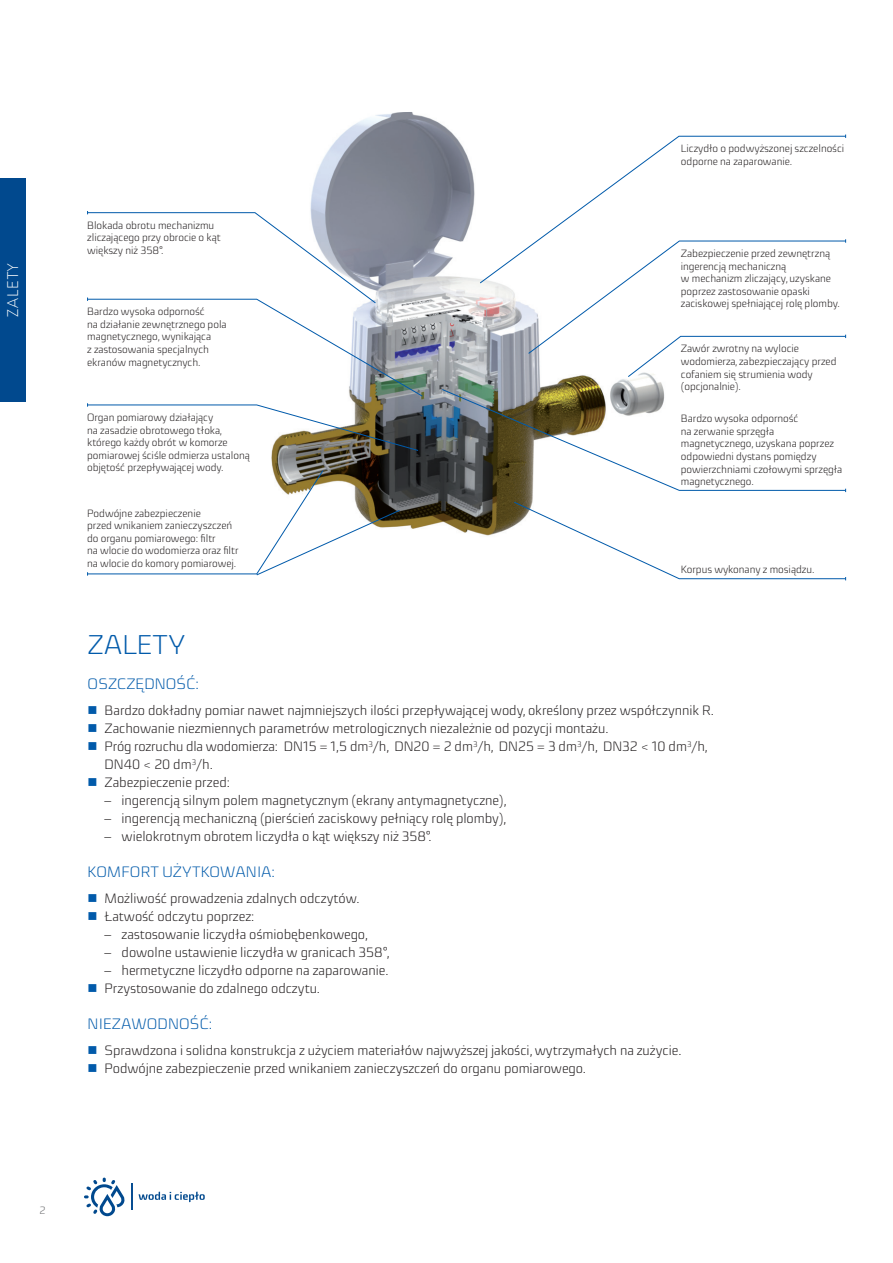
<style>
.page{position:relative;width:893px;height:1263px;background:#fff}
.page>*{position:absolute;margin:0;border:0;box-sizing:border-box;transform-origin:0 0}
._01_Nagłówek{font:300 27px "Sica";color:#015aaa}
._03_Śródtytuł{font:300 15px "Sica";letter-spacing:.01em;color:#015aaa}
.Boczna_pagina{font:15px "Gothic 720 Lt EU";letter-spacing:.075em;color:#fff}
.t1{font:300 13.5px/18px "Sica";color:#231f20}
.t2{font:300 10.5px/12.6px "Sica";color:#231f20}
.t3{font:300 10.5px "Sica";color:#6c6d70}
.s1{font-family:"Gothic 720 Lt EU";font-weight:400}
</style>
<div class="page">
<div style="left:0;top:179px;width:26px;height:223px;background:#01498e"></div>
<svg style="left:84px;top:1177px;width:41px;height:39px"></svg>
<hr style="left:131px;top:1183px;width:2px;height:27px;background:#084d92">
<svg style="left:139px;top:1191px;width:66px;height:11px"></svg>
<img style="left:271px;top:112px;width:392px;height:424px">
<svg style="left:479px;top:135px;width:366px;height:149px"></svg>
<svg style="left:87px;top:403px;width:332px;height:48px"></svg>
<svg style="left:87px;top:211px;width:336px;height:186px"></svg>
<svg style="left:513px;top:501px;width:333px;height:79px"></svg>
<svg style="left:441px;top:388px;width:405px;height:104px"></svg>
<svg style="left:528px;top:239px;width:318px;height:139px"></svg>
<svg style="left:87px;top:470px;width:314px;height:106px"></svg>
<p class="Boczna_pagina" style="left:4px;top:317px;width:56px;rotate:-90deg">ZALETY</p>
<p class="t2" style="left:87px;top:219px;width:135px">Blokada obrotu mechanizmu zliczającego przy obrocie o kąt większy niż 358°.</p>
<p class="t2" style="left:87px;top:305px;width:141px">Bardzo wysoka odporność<br>na działanie zewnętrznego pola magnetycznego, wynikająca<br>z zastosowania specjalnych ekranów magnetycznych.</p>
<p class="t2" style="left:87px;top:411px;width:142px">Organ pomiarowy działający<br>na zasadzie obrotowego tłoka, którego każdy obrót w komorze</p>
<p class="t2" style="left:87px;top:449px;width:164px">pomiarowej ściśle odmierza ustaloną objętość przepływającej wody.</p>
<p class="t2" style="left:87px;top:506px;width:153px">Podwójne zabezpieczenie<br>przed wnikaniem zanieczyszczeń do organu pomiarowego: filtr<br>na wlocie do wodomierza oraz filtr na wlocie do komory pomiarowej.</p>
<p class="t2" style="left:681px;top:142px;width:165px">Liczydło o podwyższonej szczelności odporne na zaparowanie.</p>
<p class="t2" style="left:681px;top:247px;width:161px">Zabezpieczenie przed zewnętrzną ingerencją mechaniczną<br>w mechanizm zliczający, uzyskane poprzez zastosowanie opaski zaciskowej spełniającej rolę plomby.</p>
<p class="t2" style="left:681px;top:342px;width:157px">Zawór zwrotny na wylocie wodomierza, zabezpieczający przed cofaniem się strumienia wody (opcjonalnie).</p>
<p class="t2" style="left:681px;top:412px;width:163px">Bardzo wysoka odporność<br>na zerwanie sprzęgła magnetycznego, uzyskana poprzez odpowiedni dystans pomiędzy powierzchniami czołowymi sprzęgła magnetycznego.</p>
<p class="t2" style="left:681px;top:563px;width:135px">Korpus wykonany z mosiądzu.</p>
<p class="_01_Nagłówek" style="left:88px;top:625px;width:100px">ZALETY</p>
<p class="_03_Śródtytuł" style="left:88px;top:673px;width:113px">OSZCZĘDNOŚĆ:</p>
<p class="t1" style="left:105px;top:701px;width:611px">Bardzo dokładny pomiar nawet najmniejszych ilości przepływającej wody, określony przez współczynnik R.</p>
<p class="t1" style="left:105px;top:719px;width:505px">Zachowanie niezmiennych parametrów metrologicznych niezależnie od pozycji montażu.</p>
<p class="t1" style="left:105px;top:737px;width:605px">Próg rozruchu dla wodomierza: DN15 = 1,5 dm<sup>3</sup>/h, DN20 = 2 dm<sup>3</sup>/h, DN25 = 3 dm<sup>3</sup>/h, DN32 &lt; 10 dm<sup>3</sup>/h,<br>DN40 &lt; 20 dm<sup>3</sup>/h.</p>
<p class="t1" style="left:105px;top:773px;width:127px">Zabezpieczenie przed:</p>
<p class="t1" style="left:105px;top:791px;width:404px"><span class="s1">–</span> ingerencją silnym polem magnetycznym (ekrany antymagnetyczne),</p>
<p class="t1" style="left:105px;top:809px;width:403px"><span class="s1">–</span> ingerencją mechaniczną (pierścień zaciskowy pełniący rolę plomby),</p>
<p class="t1" style="left:105px;top:827px;width:329px"><span class="s1">–</span> wielokrotnym obrotem liczydła o kąt większy niż 358°.</p>
<p class="_03_Śródtytuł" style="left:88px;top:861px;width:189px">KOMFORT UŻYTKOWANIA:</p>
<p class="t1" style="left:105px;top:889px;width:257px">Możliwość prowadzenia zdalnych odczytów.</p>
<p class="t1" style="left:105px;top:907px;width:151px">Łatwość odczytu poprzez:</p>
<p class="t1" style="left:105px;top:925px;width:265px"><span class="s1">–</span> zastosowanie liczydła ośmiobębenkowego,</p>
<p class="t1" style="left:105px;top:943px;width:287px"><span class="s1">–</span> dowolne ustawienie liczydła w granicach 358°,</p>
<p class="t1" style="left:105px;top:961px;width:285px"><span class="s1">–</span> hermetyczne liczydło odporne na zaparowanie.</p>
<p class="t1" style="left:105px;top:979px;width:217px">Przystosowanie do zdalnego odczytu.</p>
<p class="_03_Śródtytuł" style="left:88px;top:1012px;width:126px">NIEZAWODNOŚĆ:</p>
<p class="t1" style="left:105px;top:1041px;width:578px">Sprawdzona i solidna konstrukcja z użyciem materiałów najwyższej jakości, wytrzymałych na zużycie.</p>
<p class="t1" style="left:105px;top:1059px;width:483px">Podwójne zabezpieczenie przed wnikaniem zanieczyszczeń do organu pomiarowego.</p>
<p class="t3" style="left:40px;top:1202px;width:8px">2</p>
</div>
